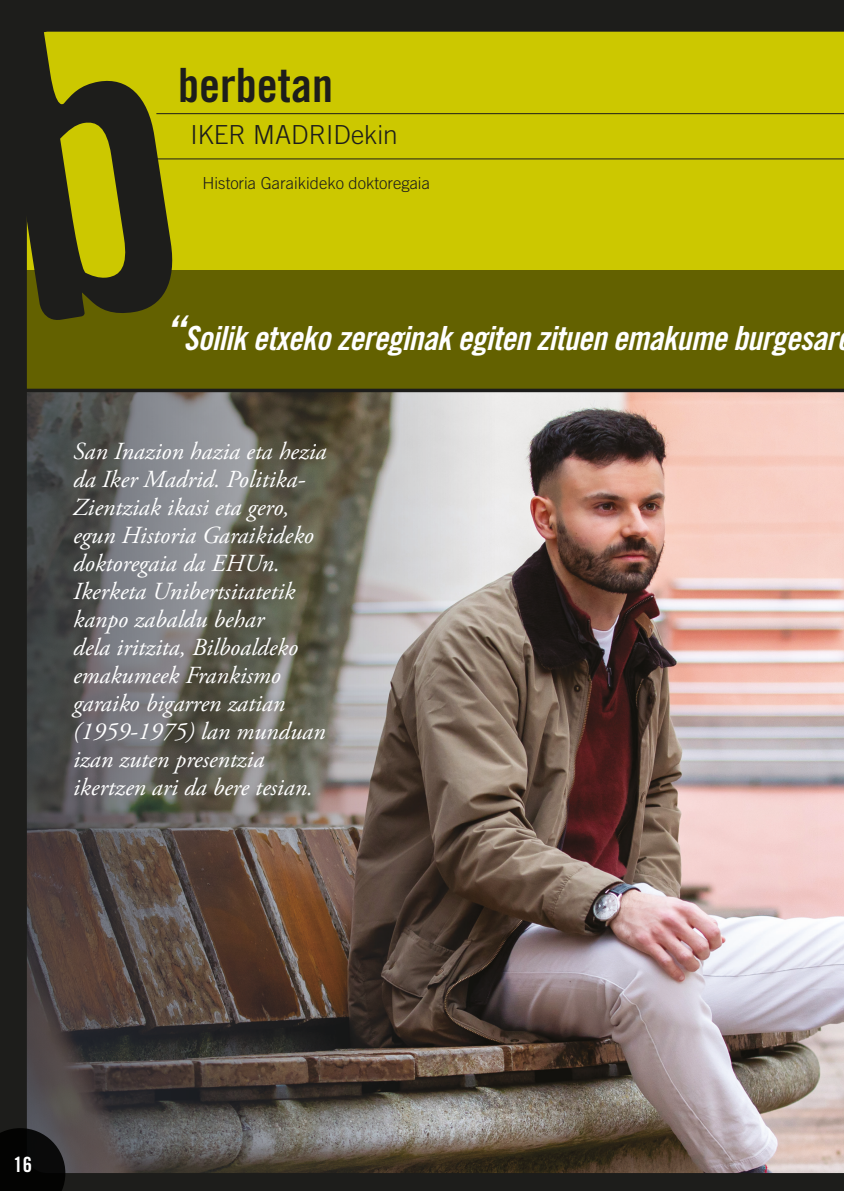
<style>
.page{position:relative;width:844px;height:1191px;background:#fff}
.page>*{position:absolute;margin:0;border:0;box-sizing:border-box;transform-origin:0 0}
.t1{font:47.25px "Trade Gothic LT Std Bd Cn 20";color:#1d1d1b}
.t2{font:33.25px "Trade Gothic LT Std Bd Cn 20 Obl";letter-spacing:-.02em;color:#fff}
.t3{font:300 26.25px "Trade Gothic LT Std";color:#1d1d1b}
.sarrera{font:italic 24.5px/28px "Adobe Garamond Pro";color:#fff}
.t4{font:21px "Trade Gothic LT Std Bd Cn 20";color:#fff}
.testua{font:300 16.62px "Trade Gothic LT Std";color:#1d1d1b}
.s1{font-size:47.25px}
</style>
<div class="page">
<img style="left:0;top:0;width:843px;height:1191px">
<svg style="left:0;top:1128px;width:65px;height:63px"></svg>
<p class="t1" style="left:178px;top:57px;width:156px">berbetan</p>
<p class="t3" style="left:190px;top:119px;width:209px">IKER MADRIDekin</p>
<p class="testua" style="left:202px;top:173px;width:229px">Historia Garaikideko doktoregaia</p>
<p class="t2" style="left:163px;top:317px;width:675px"><span class="s1">“</span>Soilik etxeko zereginak egiten zituen emakume burgesar</p>
<p class="sarrera" style="left:73px;top:438px;width:255px">San Inazion hazia eta hezia da Iker Madrid. Politika-<br>Zientziak ikasi eta gero, egun Historia Garaikideko doktoregaia da EHUn.<br>Ikerketa Unibertsitatetik kanpo zabaldu behar<br>dela iritzita, Bilboaldeko emakumeek Frankismo garaiko bigarren zatian (1959-1975) lan munduan izan zuten presentzia ikertzen ari da bere tesian.</p>
<p class="t4" style="left:14px;top:1152px;width:20px">16</p>
</div>
